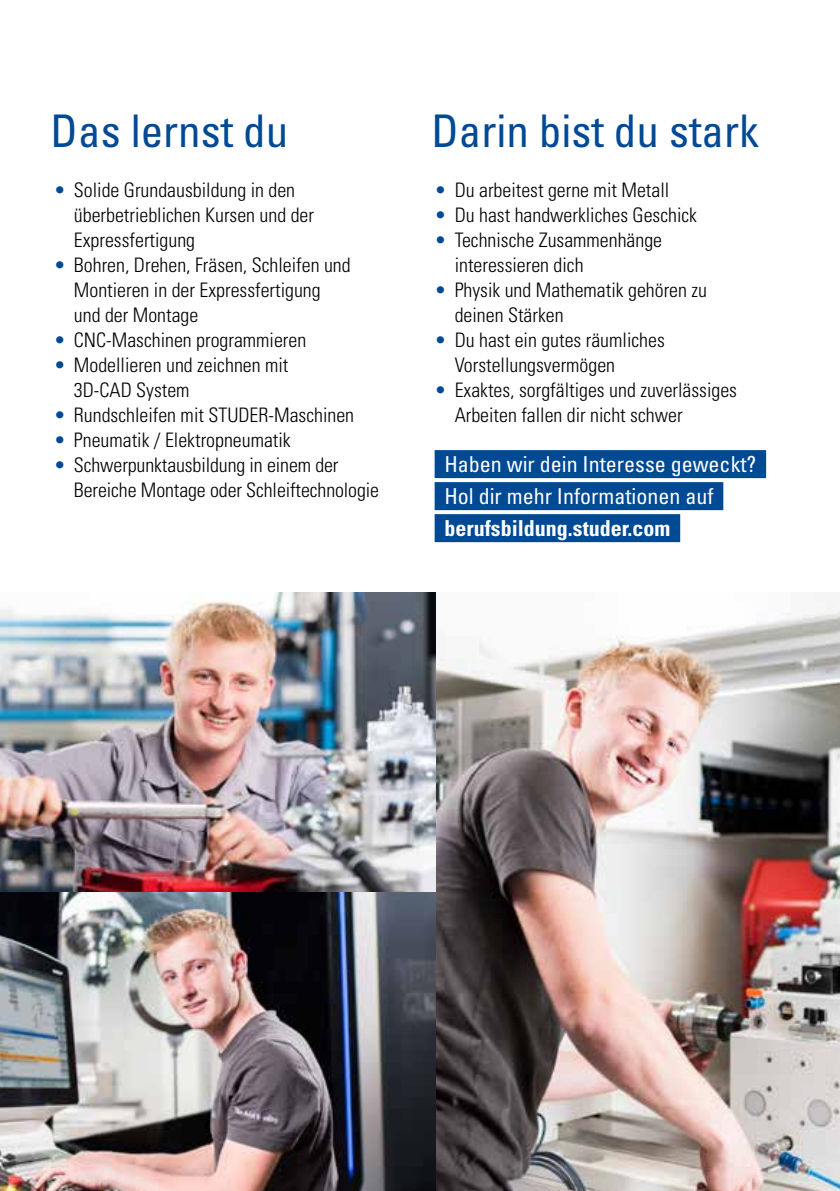
<style>
.page{position:relative;width:840px;height:1191px;background:#fff}
.page>*{position:absolute;margin:0;border:0;box-sizing:border-box;transform-origin:0 0}
.t1{font:condensed 45px "Univers LT Std";color:#004994}
.t2{font:condensed 22px/32px "Univers LT Std";color:#fff}
.t3{font:700 condensed 22px "Univers LT Std";color:#fff}
.t4{font:300 condensed 20px/25px "Univers LT Std";color:#000}
.s1{color:#004994}
</style>
<div class="page">
<div style="left:434px;top:450px;width:331px;height:28px;background:#004994"></div>
<div style="left:434px;top:482px;width:289px;height:28px;background:#004994"></div>
<div style="left:434px;top:514px;width:245px;height:28px;background:#004994"></div>
<img style="left:0;top:593px;width:839px;height:598px">
<img style="left:0;top:892px;width:435px;height:299px">
<h1 class="t1" style="left:51px;top:102px;width:239px">Das lernst du</h1>
<h1 class="t1" style="left:431px;top:102px;width:329px">Darin bist du stark</h1>
<p class="t4" style="left:74px;top:177px;width:241px;text-indent:-20px"><span class="s1">•</span> Solide Grundausbildung in den überbetrieblichen Kursen und der<br>Expressfertigung</p>
<p class="t4" style="left:74px;top:252px;width:278px;text-indent:-20px"><span class="s1">•</span> Bohren, Drehen, Fräsen, Schleifen und<br>Montieren in der Expressfertigung und der Montage</p>
<p class="t4" style="left:54px;top:327px;width:254px"><span class="s1">•</span> CNC-Maschinen programmieren</p>
<p class="t4" style="left:74px;top:352px;width:216px;text-indent:-20px"><span class="s1">•</span> Modellieren und zeichnen mit<br>3D-CAD System</p>
<p class="t4" style="left:54px;top:402px;width:301px"><span class="s1">•</span> Rundschleifen mit STUDER-Maschinen</p>
<p class="t4" style="left:54px;top:427px;width:238px"><span class="s1">•</span> Pneumatik / Elektropneumatik</p>
<p class="t4" style="left:74px;top:452px;width:306px;text-indent:-20px"><span class="s1">•</span> Schwerpunktausbildung in einem der<br>Bereiche Montage oder Schleiftechnologie</p>
<p class="t4" style="left:434px;top:177px;width:236px"><span class="s1">•</span> Du arbeitest gerne mit Metall</p>
<p class="t4" style="left:434px;top:202px;width:264px"><span class="s1">•</span> Du hast handwerkliches Geschick</p>
<p class="t4" style="left:454px;top:227px;width:209px;text-indent:-20px"><span class="s1">•</span> Technische Zusammenhänge interessieren dich</p>
<p class="t4" style="left:454px;top:277px;width:254px;text-indent:-20px"><span class="s1">•</span> Physik und Mathematik gehören zu deinen Stärken</p>
<p class="t4" style="left:454px;top:327px;width:211px;text-indent:-20px"><span class="s1">•</span> Du hast ein gutes räumliches<br>Vorstellungsvermögen</p>
<p class="t4" style="left:454px;top:377px;width:284px;text-indent:-20px"><span class="s1">•</span> Exaktes, sorgfältiges und zuverlässiges<br>Arbeiten fallen dir nicht schwer</p>
<p class="t2" style="left:444px;top:448px;width:313px">Haben wir dein Interesse geweckt?<br>Hol dir mehr Informationen auf</p>
<p class="t3" style="left:444px;top:515px;width:227px">berufsbildung.studer.com</p>
</div>
